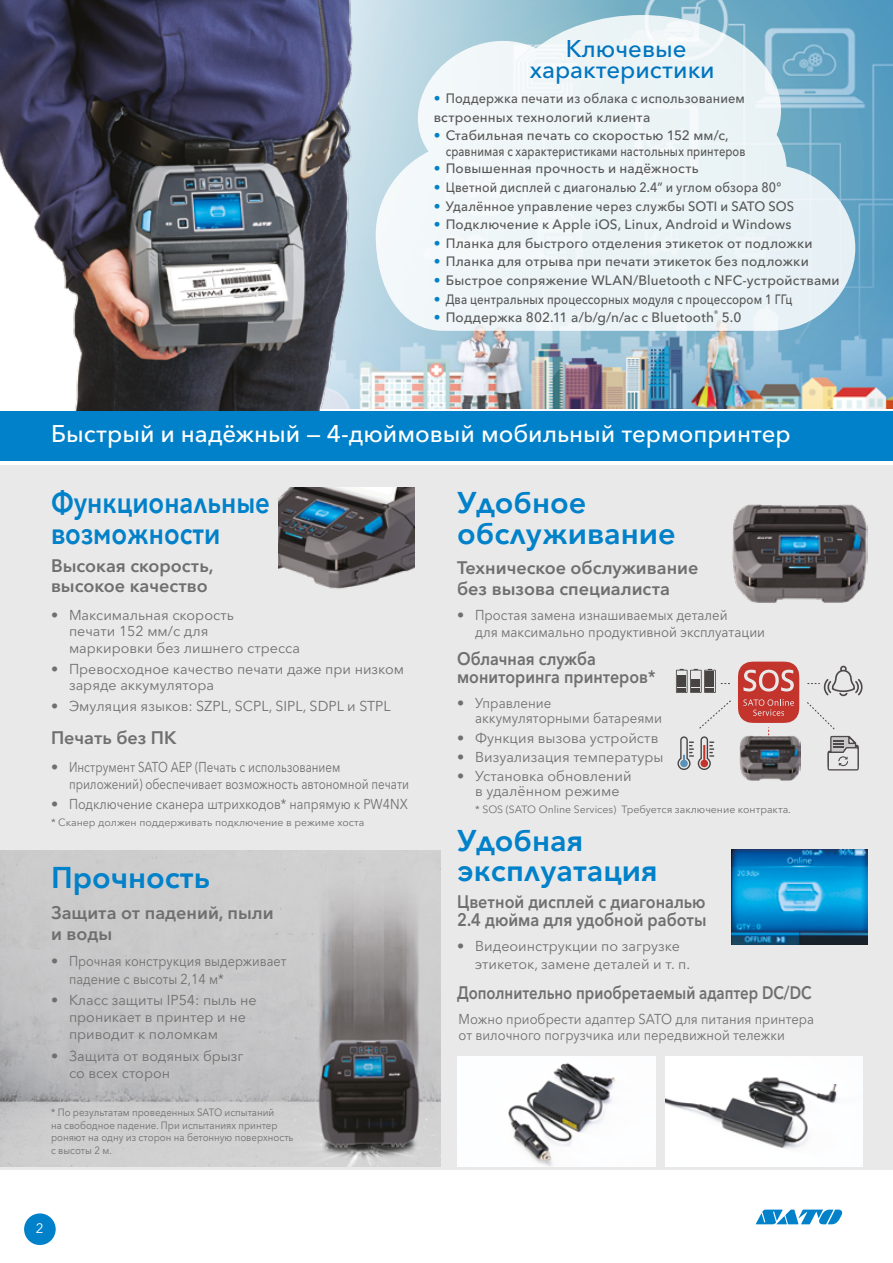
<style>
.page{position:relative;width:893px;height:1263px;background:#fff}
.page>*{position:absolute;margin:0;border:0;box-sizing:border-box;transform-origin:0 0}
.t1{font:800 30px/31.5px "Avenir";color:#0081c9}
.t2{font:800 30px/31.5px "Avenir";color:#0081c9;scale:.84 1}
.t3{font:500 24px "Avenir Next Cyr";color:#fff}
.t4{font:500 24px/21px "Avenir Next Cyr";color:#0075bf;text-align:center}
.t5{font:600 18px/19.8px "Avenir Next Cyr";color:#706f6f}
.t6{font:600 18px/18px "Avenir Next Cyr";color:#706f6f;scale:.9 1}
.t7{font:600 18px "Avenir Next Cyr";color:#706f6f;scale:.83 1}
.t8{font:600 18px/18px "Avenir Next Cyr";color:#706f6f;scale:.89 1}
.t9{font:14.25px/16.5px "Avenir Next Cyr";color:#706f6f}
.t10{font:14.25px/16.5px "Avenir Next Cyr";color:#706f6f;scale:.91 1}
.t11{font:500 13.5px/16.2px "Avenir Next Cyr";letter-spacing:.01em;color:#575756}
.t12{font:500 13.5px/18.3px "Avenir Next Cyr";letter-spacing:.01em;color:#575756;scale:.94 1}
.t13{font:500 13.5px "Avenir Next Cyr";letter-spacing:.01em;color:#575756;scale:.85 1}
.t14{font:500 13.5px "Avenir Next Cyr";letter-spacing:.01em;color:#575756;scale:.91 1}
.t15{font:500 13.5px "Avenir Next Cyr";letter-spacing:.01em;color:#575756;scale:.95 1}
.t16{font:13.5px "Avenir Next Cyr";color:#fff}
.t17{font:10.5px/12.6px "Avenir Next Cyr";color:#706f6f;scale:.92 1}
.t18{font:10.5px "Avenir Next Cyr";color:#706f6f}
.t19{font:500 7.8px "Avenir Next Cyr";color:#575756}
.s1{color:#0081c9}
</style>
<div class="page">
<div style="left:0;top:466px;width:893px;height:701px;background:#e9e9e9"></div>
<img style="left:0;top:850px;width:440px;height:317px">
<img style="left:706px;top:0;width:187px;height:408px">
<img style="left:354px;top:0;width:352px;height:409px">
<img style="left:0;top:0;width:354px;height:411px">
<div style="left:0;top:411px;width:893px;height:49px;background:#0081c9"></div>
<img style="left:279px;top:488px;width:135px;height:101px">
<img style="left:732px;top:504px;width:135px;height:99px">
<img style="left:731px;top:849px;width:136px;height:96px">
<img style="left:666px;top:1056px;width:196px;height:110px">
<img style="left:457px;top:1056px;width:198px;height:110px">
<svg style="left:738px;top:662px;width:61px;height:74px"></svg>
<svg style="left:676px;top:669px;width:54px;height:24px"></svg>
<svg style="left:677px;top:700px;width:54px;height:70px"></svg>
<svg style="left:807px;top:665px;width:56px;height:106px"></svg>
<img style="left:739px;top:736px;width:61px;height:45px">
<div style="left:24px;top:1213px;width:32px;height:32px;background:#0081c9;border-radius:50%"></div>
<svg style="left:756px;top:1209px;width:86px;height:15px"></svg>
<svg style="left:376px;top:15px;width:479px;height:316px;fill:#ebf3f6"></svg>
<hr style="left:0;top:1167px;width:893px;height:2px;background:#e9e9e9">
<h2 class="t4" style="left:530px;top:39px;width:187px">Ключевые характеристики</h2>
<p class="t12" style="left:434px;top:89px;width:333px"><span class="s1">•</span> Поддержка печати из облака с использованием встроенных технологий клиента</p>
<p class="t11" style="left:446px;top:127px;width:301px;text-indent:-12px"><span class="s1">•</span> Стабильная печать со скоростью 152 мм/с, сравнимая с характеристиками настольных принтеров</p>
<p class="t11" style="left:434px;top:160px;width:267px"><span class="s1">•</span> Повышенная прочность и надёжность</p>
<p class="t14" style="left:434px;top:179px;width:383px"><span class="s1">•</span> Цветной дисплей с диагональю 2.4” и углом обзора 80°</p>
<p class="t15" style="left:434px;top:198px;width:381px"><span class="s1">•</span> Удалённое управление через службы SOTI и SATO SOS</p>
<p class="t11" style="left:434px;top:216px;width:359px"><span class="s1">•</span> Подключение к Apple iOS, Linux, Android и Windows</p>
<p class="t11" style="left:434px;top:235px;width:380px"><span class="s1">•</span> Планка для быстрого отделения этикеток от подложки</p>
<p class="t11" style="left:434px;top:254px;width:377px"><span class="s1">•</span> Планка для отрыва при печати этикеток без подложки</p>
<p class="t11" style="left:434px;top:272px;width:407px"><span class="s1">•</span> Быстрое сопряжение WLAN/Bluetooth с NFC-устройствами</p>
<p class="t13" style="left:434px;top:291px;width:423px"><span class="s1">•</span> Два центральных процессорных модуля с процессором 1 ГГц</p>
<p class="t11" style="left:434px;top:309px;width:282px"><span class="s1">•</span> Поддержка 802.11 a/b/g/n/ac с Bluetooth</p>
<p class="t19" style="left:714px;top:308px;width:6px">®</p>
<p class="t11" style="left:722px;top:309px;width:21px">5.0</p>
<h2 class="t3" style="left:51px;top:419px;width:741px">Быстрый и надёжный — 4-дюймовый мобильный термопринтер</h2>
<h1 class="t2" style="left:51px;top:486px;width:262px">Функциональные возможности</h1>
<p class="t5" style="left:51px;top:556px;width:164px">Высокая скорость, высокое качество</p>
<p class="t9" style="left:69px;top:607px;width:232px;text-indent:-18px">• Максимальная скорость<br>печати 152 мм/с для<br>маркировки без лишнего стресса</p>
<p class="t9" style="left:69px;top:660px;width:337px;text-indent:-18px">• Превосходное качество печати даже при низком заряде аккумулятора</p>
<p class="t9" style="left:51px;top:698px;width:341px">• Эмуляция языков: SZPL, SCPL, SIPL, SDPL и STPL</p>
<p class="t5" style="left:51px;top:728px;width:127px">Печать без ПК</p>
<p class="t9" style="left:69px;top:759px;width:342px;text-indent:-18px">• Инструмент SATO AEP (Печать с использованием приложений) обеспечивает возможность автономной печати</p>
<p class="t9" style="left:51px;top:796px;width:358px">• Подключение сканера штрихкодов* напрямую к PW4NX</p>
<p class="t18" style="left:51px;top:816px;width:315px">* Сканер должен поддерживать подключение в режиме хоста</p>
<h1 class="t1" style="left:51px;top:862px;width:161px">Прочность</h1>
<p class="t5" style="left:51px;top:901px;width:224px;line-height:21.6px">Защита от падений, пыли и воды</p>
<p class="t9" style="left:69px;top:952px;width:219px;line-height:18px;text-indent:-18px">• Прочная конструкция выдерживает падение с высоты 2,14 м*</p>
<p class="t9" style="left:69px;top:992px;width:189px;line-height:17.1px;text-indent:-18px">• Класс защиты IP54: пыль не проникает в принтер и не приводит к поломкам</p>
<p class="t9" style="left:69px;top:1047px;width:176px;line-height:17.1px;text-indent:-18px">• Защита от водяных брызг со всех сторон</p>
<p class="t17" style="left:51px;top:1106px;width:265px">* По результатам проведенных SATO испытаний<br>на свободное падение. При испытаниях принтер роняют на одну из сторон на бетонную поверхность с высоты 2 м.</p>
<h1 class="t1" style="left:457px;top:486px;width:220px">Удобное обслуживание</h1>
<p class="t5" style="left:457px;top:557px;width:243px;line-height:21px">Техническое обслуживание без вызова специалиста</p>
<p class="t9" style="left:475px;top:607px;width:291px;text-indent:-18px">• Простая замена изнашиваемых деталей<br>для максимально продуктивной эксплуатации</p>
<p class="t8" style="left:457px;top:649px;width:224px">Облачная служба мониторинга принтеров*</p>
<p class="t9" style="left:475px;top:696px;width:188px;line-height:15px;text-indent:-18px">• Управление аккумуляторными батареями</p>
<p class="t9" style="left:457px;top:729px;width:203px">• Функция вызова устройств</p>
<p class="t9" style="left:457px;top:749px;width:208px">• Визуализация температуры</p>
<p class="t9" style="left:457px;top:769px;width:176px;line-height:15px;text-align:center">• Установка обновлений в удалённом режиме</p>
<p class="t18" style="left:475px;top:803px;width:317px">* SOS (SATO Online Services) Требуется заключение контракта.</p>
<h1 class="t1" style="left:457px;top:826px;width:202px;line-height:30px">Удобная эксплуатация</h1>
<p class="t6" style="left:457px;top:892px;width:278px">Цветной дисплей с диагональю<br>2.4 дюйма для удобной работы</p>
<p class="t9" style="left:475px;top:938px;width:217px;line-height:17.1px;text-indent:-18px">• Видеоинструкции по загрузке этикеток, замене деталей и т. п.</p>
<p class="t7" style="left:457px;top:981px;width:428px">Дополнительно приобретаемый адаптер DC/DC</p>
<p class="t10" style="left:459px;top:1010px;width:392px">Можно приобрести адаптер SATO для питания принтера от вилочного погрузчика или передвижной тележки</p>
<p class="t16" style="left:36px;top:1220px;width:9px">2</p>
</div>
